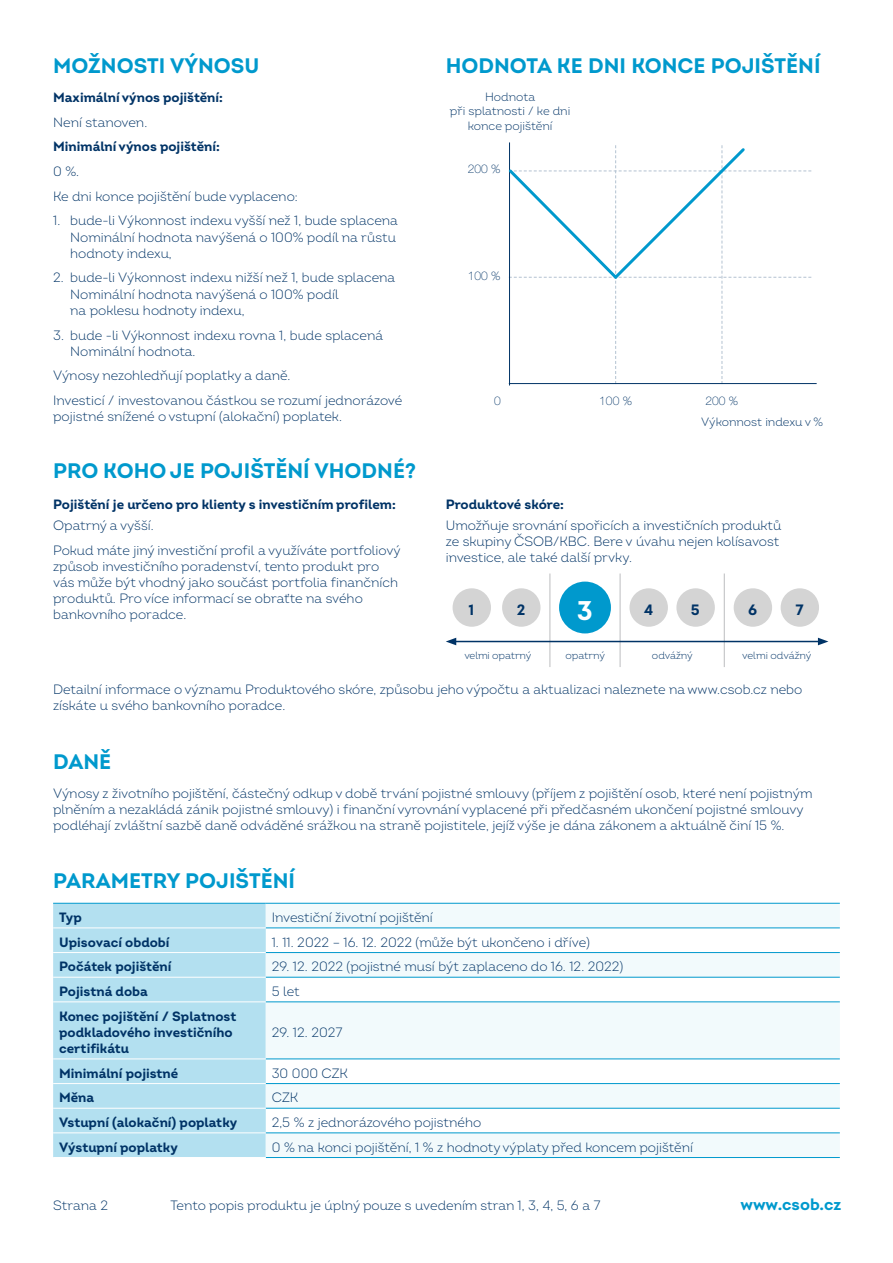
<style>
.page{position:relative;width:893px;height:1263px;background:#fff}
.page>*{position:absolute;margin:0;border:0;box-sizing:border-box;transform-origin:0 0}
.t1{font:700 27px "Intro";color:#fff}
.nadpis_hlavni_ouska{font:700 21px "Intro";color:#0099cd}
.normal_text{font:700 16.5px "Intro";color:#0099cd}
.t2{font:700 15px "Intro";color:#036}
.normal_text-2{font:300 13.5px/16.2px "Intro";color:#036}
.normal_text-3{font:700 13.5px/16.2px "Intro";color:#036}
.Podnadpisky{font:700 13.5px "Intro";color:#036}
.t3{font:300 12px/14.4px "Intro";color:#036;text-align:center}
.t4{font:100 12px "Helvetica Neue LT Pro";color:#036}
.t5{font:300 10.5px "Intro";letter-spacing:-.01em;color:#036}
</style>
<div class="page">
<hr style="left:509px;top:142px;width:1px;height:243px;background:#036">
<svg style="left:508px;top:145px;width:303px;height:239px"></svg>
<hr style="left:509px;top:383px;width:308px;height:1px;background:#036">
<hr style="left:620px;top:573px;width:1px;height:68px;background:#bcbdc0">
<hr style="left:724px;top:573px;width:1px;height:68px;background:#bcbdc0">
<svg style="left:550px;top:642px;width:1px;height:25px"></svg>
<svg style="left:620px;top:642px;width:1px;height:25px"></svg>
<svg style="left:724px;top:642px;width:1px;height:25px"></svg>
<hr style="left:550px;top:573px;width:1px;height:68px;background:#bcbdc0">
<div style="left:453px;top:588px;width:38px;height:39px;background:#d4d4d4;border-radius:19px"></div>
<div style="left:502px;top:588px;width:38px;height:39px;background:#d4d4d4;border-radius:19px"></div>
<div style="left:559px;top:582px;width:52px;height:51px;background:#0099cd;border-radius:26px"></div>
<div style="left:629px;top:588px;width:39px;height:39px;background:#d4d4d4;border-radius:19px"></div>
<div style="left:676px;top:588px;width:39px;height:39px;background:#d4d4d4;border-radius:19px"></div>
<div style="left:734px;top:588px;width:38px;height:39px;background:#d4d4d4;border-radius:19px"></div>
<div style="left:781px;top:588px;width:38px;height:39px;background:#d4d4d4;border-radius:19px"></div>
<hr style="left:454px;top:641px;width:366px;height:1px;background:#036">
<svg style="left:446px;top:638px;width:10px;height:7px"></svg>
<svg style="left:818px;top:638px;width:10px;height:7px"></svg>
<div style="left:53px;top:904px;width:213px;height:253px;background:#b3e0f0"></div>
<svg style="left:266px;top:904px;width:574px;height:253px;fill:#f2fafc"></svg>
<hr style="left:53px;top:903px;width:213px;height:1px;background:#0099cd">
<hr style="left:266px;top:903px;width:574px;height:1px;background:#0099cd">
<hr style="left:266px;top:927px;width:574px;height:1px;background:#0099cd">
<hr style="left:266px;top:952px;width:574px;height:1px;background:#0099cd">
<hr style="left:266px;top:977px;width:574px;height:1px;background:#0099cd">
<hr style="left:266px;top:1001px;width:574px;height:1px;background:#0099cd">
<hr style="left:266px;top:1058px;width:574px;height:1px;background:#0099cd">
<hr style="left:266px;top:1083px;width:574px;height:1px;background:#0099cd">
<hr style="left:266px;top:1108px;width:574px;height:1px;background:#0099cd">
<hr style="left:266px;top:1132px;width:574px;height:1px;background:#0099cd">
<hr style="left:266px;top:1157px;width:574px;height:1px;background:#0099cd">
<hr style="left:53px;top:927px;width:213px;height:1px;background:#fff">
<hr style="left:53px;top:952px;width:213px;height:1px;background:#fff">
<hr style="left:53px;top:977px;width:213px;height:1px;background:#fff">
<hr style="left:53px;top:1001px;width:213px;height:1px;background:#fff">
<hr style="left:53px;top:1058px;width:213px;height:1px;background:#fff">
<hr style="left:53px;top:1083px;width:213px;height:1px;background:#fff">
<hr style="left:53px;top:1108px;width:213px;height:1px;background:#fff">
<hr style="left:53px;top:1132px;width:213px;height:1px;background:#fff">
<p class="nadpis_hlavni_ouska" style="left:53px;top:52px;width:208px">MOŽNOSTI VÝNOSU</p>
<p class="normal_text-3" style="left:53px;top:89px;width:171px">Maximální výnos pojištění:</p>
<p class="normal_text-2" style="left:53px;top:114px;width:96px">Není stanoven.</p>
<p class="normal_text-3" style="left:53px;top:138px;width:168px">Minimální výnos pojištění:</p>
<p class="normal_text-2" style="left:53px;top:163px;width:28px">0 %.</p>
<p class="normal_text-2" style="left:53px;top:188px;width:246px">Ke dni konce pojištění bude vyplaceno:</p>
<p class="normal_text-2" style="left:70px;top:213px;width:329px;text-indent:-17px">1. bude-li Výkonnost indexu vyšší než 1, bude splacena<br>Nominální hodnota navýšená o 100% podíl na růstu hodnoty indexu,</p>
<p class="normal_text-2" style="left:70px;top:270px;width:327px;text-indent:-17px">2. bude-li Výkonnost indexu nižší než 1, bude splacena<br>Nominální hodnota navýšená o 100% podíl<br>na poklesu hodnoty indexu,</p>
<p class="normal_text-2" style="left:70px;top:327px;width:314px;text-indent:-17px">3. bude -li Výkonnost indexu rovna 1, bude splacená<br>Nominální hodnota.</p>
<p class="normal_text-2" style="left:53px;top:368px;width:239px">Výnosy nezohledňují poplatky a daně.</p>
<p class="normal_text-2" style="left:53px;top:392px;width:351px">Investicí / investovanou částkou se rozumí jednorázové pojistné snížené o vstupní (alokační) poplatek.</p>
<p class="nadpis_hlavni_ouska" style="left:446px;top:52px;width:376px">HODNOTA KE DNI KONCE POJIŠTĚNÍ</p>
<p class="t3" style="left:450px;top:90px;width:122px">Hodnota<br>při splatnosti / ke dni konce pojištění</p>
<p class="t4" style="left:468px;top:162px;width:34px">200 %</p>
<p class="t4" style="left:468px;top:269px;width:34px">100 %</p>
<p class="t4" style="left:494px;top:394px;width:8px">0</p>
<p class="t4" style="left:599px;top:394px;width:34px">100 %</p>
<p class="t4" style="left:706px;top:394px;width:34px">200 %</p>
<p class="t3" style="left:701px;top:414px;width:123px">Výkonnost indexu v %</p>
<p class="nadpis_hlavni_ouska" style="left:53px;top:457px;width:364px">PRO KOHO JE POJIŠTĚNÍ VHODNÉ?</p>
<p class="Podnadpisky" style="left:53px;top:496px;width:344px">Pojištění je určeno pro klienty s investičním profilem:</p>
<p class="normal_text-2" style="left:53px;top:517px;width:102px">Opatrný a vyšší.</p>
<p class="normal_text-2" style="left:53px;top:542px;width:349px">Pokud máte jiný investiční profil a využíváte portfoliový způsob investičního poradenství, tento produkt pro vás může být vhodný jako součást portfolia finančních produktů. Pro více informací se obraťte na svého bankovního poradce.</p>
<p class="Podnadpisky" style="left:446px;top:496px;width:120px">Produktové skóre:</p>
<p class="normal_text-2" style="left:446px;top:517px;width:337px">Umožňuje srovnání spořicích a investičních produktů ze skupiny ČSOB/KBC. Bere v úvahu nejen kolísavost investice, ale také další prvky.</p>
<p class="t2" style="left:469px;top:600px;width:7px">1</p>
<p class="t2" style="left:517px;top:600px;width:10px">2</p>
<p class="t1" style="left:577px;top:593px;width:18px">3</p>
<p class="t2" style="left:644px;top:600px;width:11px">4</p>
<p class="t2" style="left:691px;top:600px;width:10px">5</p>
<p class="t2" style="left:748px;top:600px;width:11px">6</p>
<p class="t2" style="left:795px;top:600px;width:10px">7</p>
<p class="t5" style="left:464px;top:649px;width:69px">velmi opatrný</p>
<p class="t5" style="left:565px;top:649px;width:41px">opatrný</p>
<p class="t5" style="left:652px;top:649px;width:42px">odvážný</p>
<p class="t5" style="left:742px;top:649px;width:71px">velmi odvážný</p>
<p class="normal_text-2" style="left:53px;top:681px;width:751px">Detailní informace o významu Produktového skóre, způsobu jeho výpočtu a aktualizaci naleznete na www.csob.cz nebo získáte u svého bankovního poradce.</p>
<p class="nadpis_hlavni_ouska" style="left:53px;top:748px;width:60px">DANĚ</p>
<p class="normal_text-2" style="left:53px;top:785px;width:761px">Výnosy z životního pojištění, částečný odkup v době trvání pojistné smlouvy (příjem z pojištění osob, které není pojistným plněním a nezakládá zánik pojistné smlouvy) i finanční vyrovnání vyplacené při předčasném ukončení pojistné smlouvy podléhají zvláštní sazbě daně odváděné srážkou na straně pojistitele, jejíž výše je dána zákonem a aktuálně činí 15 %.</p>
<p class="nadpis_hlavni_ouska" style="left:53px;top:868px;width:243px">PARAMETRY POJIŠTĚNÍ</p>
<p class="normal_text-3" style="left:59px;top:909px;width:24px">Typ</p>
<p class="normal_text-2" style="left:272px;top:909px;width:163px">Investiční životní pojištění</p>
<p class="normal_text-3" style="left:59px;top:934px;width:112px">Upisovací období</p>
<p class="normal_text-2" style="left:272px;top:934px;width:320px">1. 11. 2022 – 16. 12. 2022 (může být ukončeno i dříve)</p>
<p class="normal_text-3" style="left:59px;top:958px;width:114px">Počátek pojištění</p>
<p class="normal_text-2" style="left:272px;top:958px;width:353px">29. 12. 2022 (pojistné musí být zaplaceno do 16. 12. 2022)</p>
<p class="normal_text-3" style="left:59px;top:983px;width:90px">Pojistná doba</p>
<p class="normal_text-2" style="left:272px;top:983px;width:29px">5 let</p>
<p class="normal_text-3" style="left:59px;top:1007px;width:179px">Konec pojištění / Splatnost podkladového investičního certifikátu</p>
<p class="normal_text-2" style="left:272px;top:1024px;width:72px">29. 12. 2027</p>
<p class="normal_text-3" style="left:59px;top:1065px;width:121px">Minimální pojistné</p>
<p class="normal_text-2" style="left:272px;top:1065px;width:78px">30 000 CZK</p>
<p class="normal_text-3" style="left:59px;top:1089px;width:37px">Měna</p>
<p class="normal_text-2" style="left:272px;top:1089px;width:28px">CZK</p>
<p class="normal_text-3" style="left:59px;top:1114px;width:180px">Vstupní (alokační) poplatky</p>
<p class="normal_text-2" style="left:272px;top:1114px;width:211px">2,5 % z jednorázového pojistného</p>
<p class="normal_text-3" style="left:59px;top:1138px;width:120px">Výstupní poplatky</p>
<p class="normal_text-2" style="left:272px;top:1139px;width:423px">0 % na konci pojištění, 1 % z hodnoty výplaty před koncem pojištění</p>
<p class="normal_text-2" style="left:53px;top:1197px;width:56px">Strana 2</p>
<p class="normal_text" style="left:740px;top:1194px;width:102px">www.csob.cz</p>
<p class="normal_text-2" style="left:171px;top:1197px;width:432px">Tento popis produktu je úplný pouze s uvedením stran 1, 3, 4, 5, 6 a 7</p>
</div>
